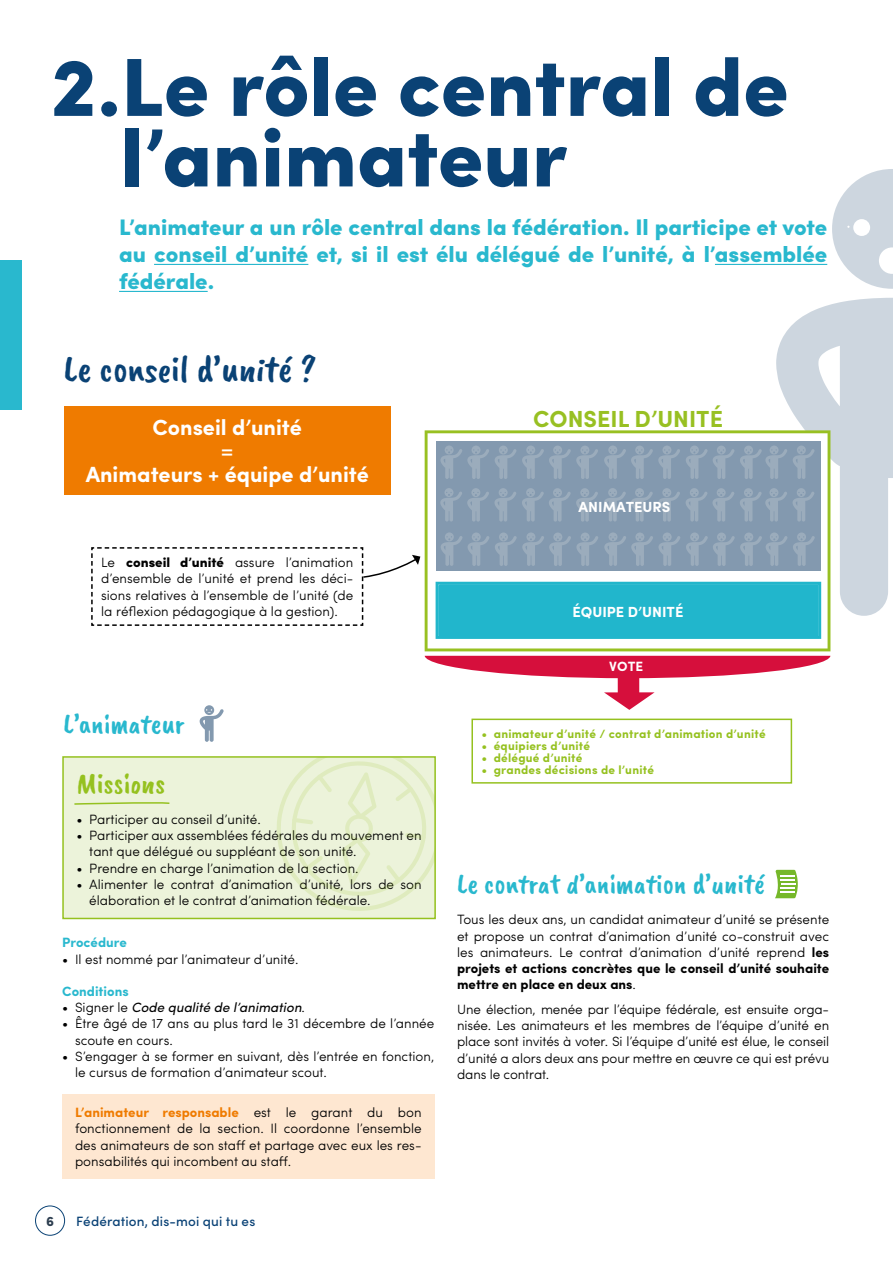
<style>
.page{position:relative;width:893px;height:1263px;background:#fff}
.page>*{position:absolute;margin:0;border:0;box-sizing:border-box;transform-origin:0 0}
.t1{font:900 82.5px/70.5px "Sofia Pro";color:#0a4275}
.t2{font:37.5px "Caveat Brush";color:#0a4275}
.t3{font:30px "Caveat Brush";color:#95c11f}
.t4{font:28.5px "Caveat Brush";color:#29b8ce}
.t5{font:700 23.25px "Sofia Pro";color:#98c022}
.t6{font:900 22.5px/27px "Sofia Pro";color:#29b8ce;text-align:justify}
.t7{font:700 22.05px "Sofia Pro";color:#fff}
.t8{font:22.05px "Sofia Pro";color:#fff}
.t9{font:700 14.7px "Sofia Pro";color:#fff}
.t10{font:700 13.65px "Sofia Pro";color:#2c3d4f}
.t11{font:300 13.5px/16.2px "Sofia Pro";color:#000;text-align:justify}
.t12{font:italic 13.5px "Sofia Pro";color:#000}
.t13{font:500 13.5px "Sofia Pro";letter-spacing:.01em;color:#0a4276}
.t14{font:700 13.5px "Sofia Pro";color:#29b8ce}
.t15{font:700 13.5px "Sofia Pro";color:#fff}
.t16{font:700 12px "Sofia Pro";letter-spacing:.02em;color:#95c11f}
.s1{font-weight:900}
.s2{font-weight:300;font-style:normal}
.s3{font-weight:700;color:#ef7b00}
.s4{font-weight:700}
</style>
<div class="page">
<div style="left:35px;top:1205px;width:30px;height:30px;border:1px solid #0a4275;border-radius:50%"></div>
<svg style="left:776px;top:263px;width:117px;height:353px;fill:#cdd6df"></svg>
<hr style="left:154px;top:264px;width:154px;height:1px;background:#29b8ce">
<hr style="left:715px;top:264px;width:112px;height:1px;background:#29b8ce">
<hr style="left:119px;top:291px;width:89px;height:1px;background:#29b8ce">
<div style="left:64px;top:406px;width:327px;height:89px;background:#ef7b00"></div>
<div style="left:62px;top:1094px;width:372px;height:84px;background:#fee7d1"></div>
<svg style="left:775px;top:870px;width:23px;height:28px"></svg>
<svg style="left:204px;top:705px;width:10px;height:10px"></svg>
<svg style="left:200px;top:709px;width:24px;height:33px"></svg>
<svg style="left:832px;top:169px;width:61px;height:120px"></svg>
<div style="left:471px;top:719px;width:321px;height:65px;border:2px solid #95c11f"></div>
<svg style="left:91px;top:547px;width:329px;height:79px"></svg>
<div style="left:0;top:260px;width:21px;height:150px;background:#29b8ce"></div>
<div style="left:63px;top:757px;width:372px;height:161px;background:#ecf3da"></div>
<div style="left:62px;top:756px;width:374px;height:163px;border:2px solid #95c11f"></div>
<svg style="left:74px;top:802px;width:96px;height:3px"></svg>
<svg style="left:271px;top:758px;width:164px;height:158px"></svg>
<div style="left:618px;top:669px;width:21px;height:25px;background:#d60f3c"></div>
<svg style="left:604px;top:692px;width:51px;height:18px"></svg>
<svg style="left:425px;top:430px;width:405px;height:221px"></svg>
<svg style="left:436px;top:582px;width:385px;height:57px"></svg>
<div style="left:437px;top:583px;width:382px;height:55px;background:#21b6cc"></div>
<div style="left:436px;top:441px;width:385px;height:129px;background:#8399af"></div>
<svg style="left:440px;top:445px;width:49px;height:34px"></svg>
<svg style="left:495px;top:446px;width:103px;height:33px"></svg>
<svg style="left:440px;top:488px;width:158px;height:34px"></svg>
<svg style="left:441px;top:532px;width:157px;height:34px"></svg>
<svg style="left:604px;top:445px;width:76px;height:34px"></svg>
<svg style="left:604px;top:488px;width:76px;height:34px"></svg>
<svg style="left:686px;top:446px;width:101px;height:33px"></svg>
<svg style="left:793px;top:446px;width:22px;height:33px"></svg>
<svg style="left:686px;top:488px;width:128px;height:34px"></svg>
<svg style="left:604px;top:532px;width:211px;height:34px"></svg>
<svg style="left:425px;top:656px;width:405px;height:22px"></svg>
<h1 class="t1" style="left:121px;top:46px;width:669px;text-indent:-71px">2.Le rôle central de l’animateur</h1>
<h3 class="t6" style="left:119px;top:212px;width:710px">L’animateur a un rôle central dans la fédération. Il participe et vote au conseil d’unité et, si il est élu délégué de l’unité, à l’assemblée fédérale.</h3>
<h2 class="t2" style="left:64px;top:348px;width:254px">Le conseil d’unité ?</h2>
<h3 class="t7" style="left:153px;top:411px;width:151px">Conseil d’unité</h3>
<h3 class="t8" style="left:221px;top:434px;width:15px">=</h3>
<h3 class="t7" style="left:86px;top:457px;width:285px">Animateurs + équipe d’unité</h3>
<p class="t11" style="left:101px;top:554px;width:254px">Le <span class="s1">conseil d’unité</span> assure l’animation d’ensemble de l’unité et prend les déci&shy;sions relatives à l’ensemble de l’unité (de la réflexion pédagogique à la gestion).</p>
<h3 class="t4" style="left:64px;top:707px;width:122px">L’animateur</h3>
<h3 class="t3" style="left:77px;top:766px;width:90px">Missions</h3>
<p class="t11" style="left:77px;top:810px;width:186px">• Participer au conseil d’unité.</p>
<p class="t11" style="left:89px;top:826px;width:334px;text-indent:-13px">• Participer aux assemblées fédérales du mouvement en tant que délégué ou suppléant de son unité.</p>
<p class="t11" style="left:77px;top:859px;width:284px">• Prendre en charge l’animation de la section.</p>
<p class="t11" style="left:89px;top:875px;width:334px;text-indent:-13px">• Alimenter le contrat d’animation d’unité, lors de son élaboration et le contrat d’animation fédérale.</p>
<p class="t14" style="left:62px;top:932px;width:66px">Procédure</p>
<p class="t11" style="left:62px;top:950px;width:238px">• Il est nommé par l’animateur d’unité.</p>
<p class="t14" style="left:62px;top:981px;width:68px">Conditions</p>
<p class="t12" style="left:62px;top:997px;width:244px"><span class="s2">• Signer le</span> Code qualité de l’animation<span class="s2">.</span></p>
<p class="t11" style="left:75px;top:1015px;width:361px;text-indent:-13px">• Être âgé de 17 ans au plus tard le 31 décembre de l’année scoute en cours.</p>
<p class="t11" style="left:75px;top:1047px;width:361px;text-indent:-13px">• S’engager à se former en suivant, dès l’entrée en fonction, le cursus de formation d’animateur scout.</p>
<p class="t11" style="left:75px;top:1103px;width:348px"><span class="s3">L’animateur responsable</span> est le garant du bon fonctionnement de la section. Il coordonne l’ensemble des animateurs de son staff et partage avec eux les res&shy;ponsabilités qui incombent au staff.</p>
<p class="t10" style="left:46px;top:1210px;width:10px">6</p>
<p class="t13" style="left:76px;top:1212px;width:181px">Fédération, dis-moi qui tu es</p>
<h3 class="t5" style="left:533px;top:401px;width:191px">CONSEIL D’UNITÉ</h3>
<p class="t9" style="left:579px;top:495px;width:93px">ANIMATEURS</p>
<p class="t9" style="left:572px;top:601px;width:113px">ÉQUIPE D’UNITÉ</p>
<p class="t15" style="left:609px;top:656px;width:35px">VOTE</p>
<p class="t15" style="left:610px;top:660px;width:35px">VOTE</p>
<p class="t16" style="left:481px;top:724px;width:286px">• animateur d’unité / contrat d’animation d’unité</p>
<p class="t16" style="left:481px;top:736px;width:110px">• équipiers d’unité</p>
<p class="t16" style="left:481px;top:748px;width:102px">• délégué d’unité</p>
<p class="t16" style="left:481px;top:760px;width:174px">• grandes décisions de l’unité</p>
<h3 class="t4" style="left:457px;top:867px;width:309px">Le contrat d’animation d’unité</h3>
<p class="t11" style="left:457px;top:911px;width:374px">Tous les deux ans, un candidat animateur d’unité se présente et propose un contrat d’animation d’unité co-construit avec les animateurs. Le contrat d’animation d’unité reprend <span class="s4">les projets et actions concrètes que le conseil d’unité souhaite mettre en place en deux ans</span>.</p>
<p class="t11" style="left:457px;top:1000px;width:374px">Une élection, menée par l’équipe fédérale, est ensuite orga&shy;nisée. Les animateurs et les membres de l’équipe d’unité en place sont invités à voter. Si l’équipe d’unité est élue, le conseil d’unité a alors deux ans pour mettre en œuvre ce qui est prévu dans le contrat.</p>
</div>
